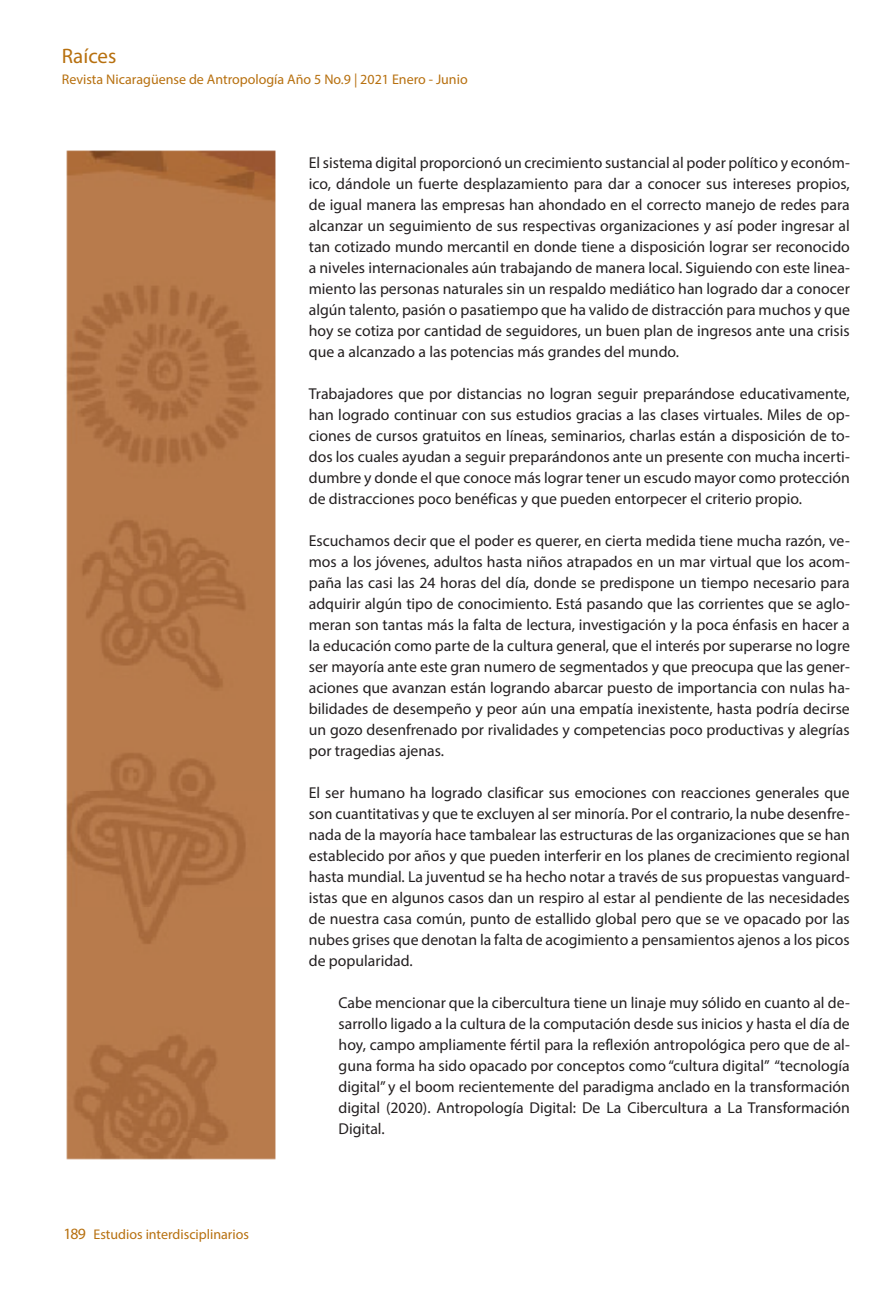
<style>
.page{position:relative;width:893px;height:1290px;background:#fff}
.page>*{position:absolute;margin:0;border:0;box-sizing:border-box;transform-origin:0 0}
.t1{font:21px "Myriad Pro";color:#b7700f}
.t2{font:15.75px/21px "Myriad Pro";color:#231f20;text-align:justify}
.t3{font:14px "Myriad Pro";color:#b7700f}
.s1{font-size:15.75px}
</style>
<div class="page">
<img style="left:66px;top:150px;width:210px;height:1010px">
<h1 class="t1" style="left:62px;top:43px;width:56px">Raíces</h1>
<p class="t3" style="left:62px;top:71px;width:407px">Revista Nicaragüense de Antropología Año 5 No.9 | 2021 Enero - Junio</p>
<p class="t3" style="left:63px;top:1226px;width:187px"><span class="s1">189</span> Estudios interdisciplinarios</p>
<p class="t2" style="left:309px;top:152px;width:543px">El sistema digital proporcionó un crecimiento sustancial al poder político y económ&shy;ico, dándole un fuerte desplazamiento para dar a conocer sus intereses propios, de igual manera las empresas han ahondado en el correcto manejo de redes para alcanzar un seguimiento de sus respectivas organizaciones y así poder ingresar al tan cotizado mundo mercantil en donde tiene a disposición lograr ser reconocido a niveles internacionales aún trabajando de manera local. Siguiendo con este linea&shy;miento las personas naturales sin un respaldo mediático han logrado dar a conocer algún talento, pasión o pasatiempo que ha valido de distracción para muchos y que hoy se cotiza por cantidad de seguidores, un buen plan de ingresos ante una crisis que a alcanzado a las potencias más grandes del mundo.</p>
<p class="t2" style="left:309px;top:383px;width:542px">Trabajadores que por distancias no logran seguir preparándose educativamente, han logrado continuar con sus estudios gracias a las clases virtuales. Miles de op&shy;ciones de cursos gratuitos en líneas, seminarios, charlas están a disposición de to&shy;dos los cuales ayudan a seguir preparándonos ante un presente con mucha incerti&shy;dumbre y donde el que conoce más lograr tener un escudo mayor como protección de distracciones poco benéficas y que pueden entorpecer el criterio propio.</p>
<p class="t2" style="left:309px;top:530px;width:543px">Escuchamos decir que el poder es querer, en cierta medida tiene mucha razón, ve&shy;mos a los jóvenes, adultos hasta niños atrapados en un mar virtual que los acom&shy;paña las casi las 24 horas del día, donde se predispone un tiempo necesario para adquirir algún tipo de conocimiento. Está pasando que las corrientes que se aglo&shy;meran son tantas más la falta de lectura, investigación y la poca énfasis en hacer a la educación como parte de la cultura general, que el interés por superarse no logre ser mayoría ante este gran numero de segmentados y que preocupa que las gener&shy;aciones que avanzan están logrando abarcar puesto de importancia con nulas ha&shy;bilidades de desempeño y peor aún una empatía inexistente, hasta podría decirse un gozo desenfrenado por rivalidades y competencias poco productivas y alegrías por tragedias ajenas.</p>
<p class="t2" style="left:309px;top:782px;width:543px">El ser humano ha logrado clasificar sus emociones con reacciones generales que son cuantitativas y que te excluyen al ser minoría. Por el contrario, la nube desenfre&shy;nada de la mayoría hace tambalear las estructuras de las organizaciones que se han establecido por años y que pueden interferir en los planes de crecimiento regional hasta mundial. La juventud se ha hecho notar a través de sus propuestas vanguard&shy;istas que en algunos casos dan un respiro al estar al pendiente de las necesidades de nuestra casa común, punto de estallido global pero que se ve opacado por las nubes grises que denotan la falta de acogimiento a pensamientos ajenos a los picos de popularidad.</p>
<p class="t2" style="left:339px;top:992px;width:513px">Cabe mencionar que la cibercultura tiene un linaje muy sólido en cuanto al de&shy;sarrollo ligado a la cultura de la computación desde sus inicios y hasta el día de hoy, campo ampliamente fértil para la reflexión antropológica pero que de al&shy;guna forma ha sido opacado por conceptos como “cultura digital” “tecnología digital” y el boom recientemente del paradigma anclado en la transformación digital (2020). Antropología Digital: De La Cibercultura a La Transformación Digital.</p>
</div>
